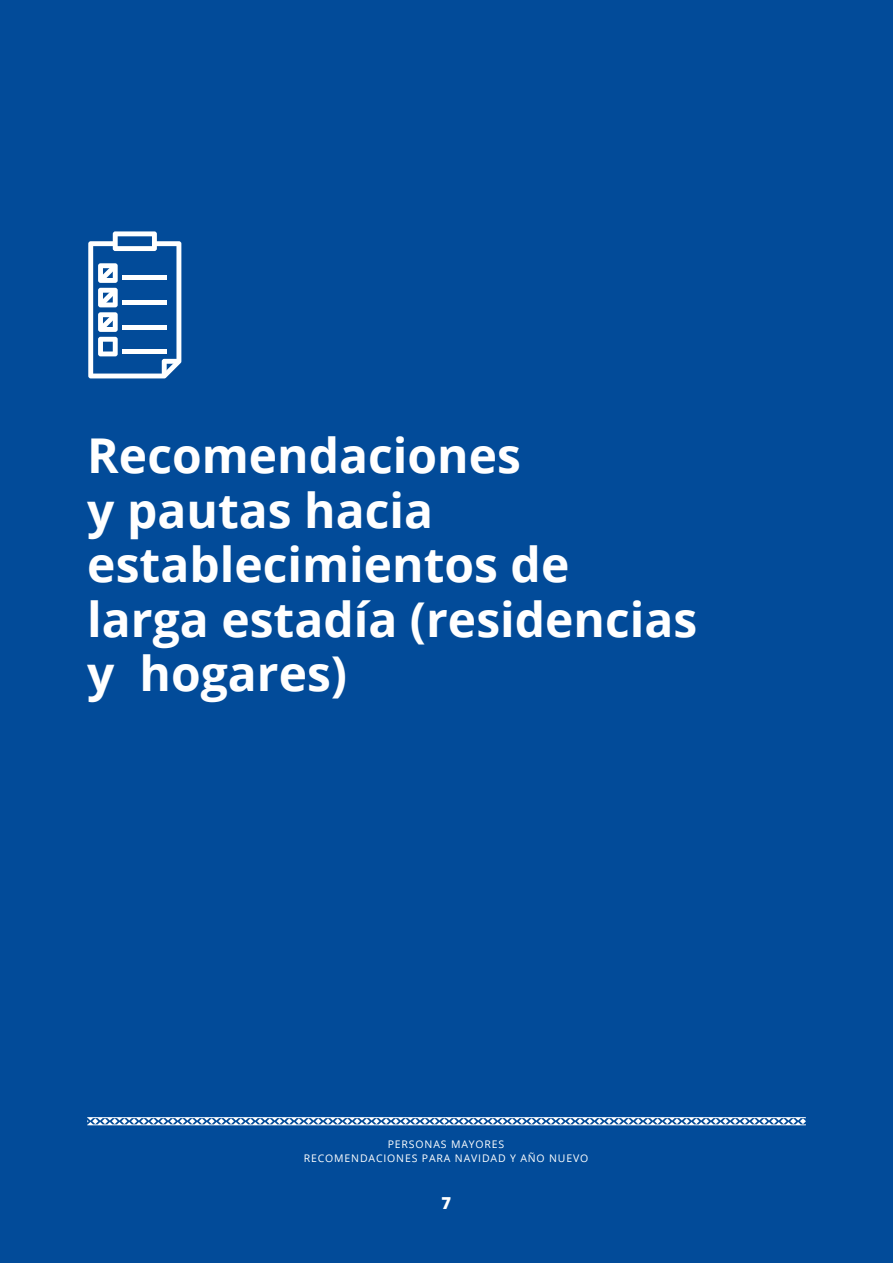
<style>
.page{position:relative;width:893px;height:1263px;background:#024b99}
.page>*{position:absolute;margin:0;border:0;box-sizing:border-box;transform-origin:0 0}
.t1{font:700 48px/54.4px "Open Sans";color:#fff}
.t2{font:800 16.5px "Open Sans";color:#fff}
.t3{font:10.5px/14.4px "Open Sans";letter-spacing:.08em;color:#fff;text-align:center}
</style>
<div class="page">
<svg style="left:87px;top:1117px;width:719px;height:8px"></svg>
<svg style="left:88px;top:231px;width:93px;height:147px"></svg>
<hr style="left:123px;top:276px;width:44px;height:4px;background:#fff">
<div style="left:123px;top:300px;width:44px;height:5px;background:#fff"></div>
<hr style="left:123px;top:325px;width:44px;height:4px;background:#fff">
<div style="left:123px;top:349px;width:44px;height:5px;background:#fff"></div>
<p class="t1" style="left:87px;top:428px;width:611px">Recomendaciones<br>y pautas hacia establecimientos de larga estadía (residencias y hogares)</p>
<p class="t3" style="left:304px;top:1136px;width:286px">PERSONAS MAYORES<br>RECOMENDACIONES PARA NAVIDAD Y AÑO NUEVO</p>
<p class="t2" style="left:441px;top:1190px;width:11px">7</p>
</div>
